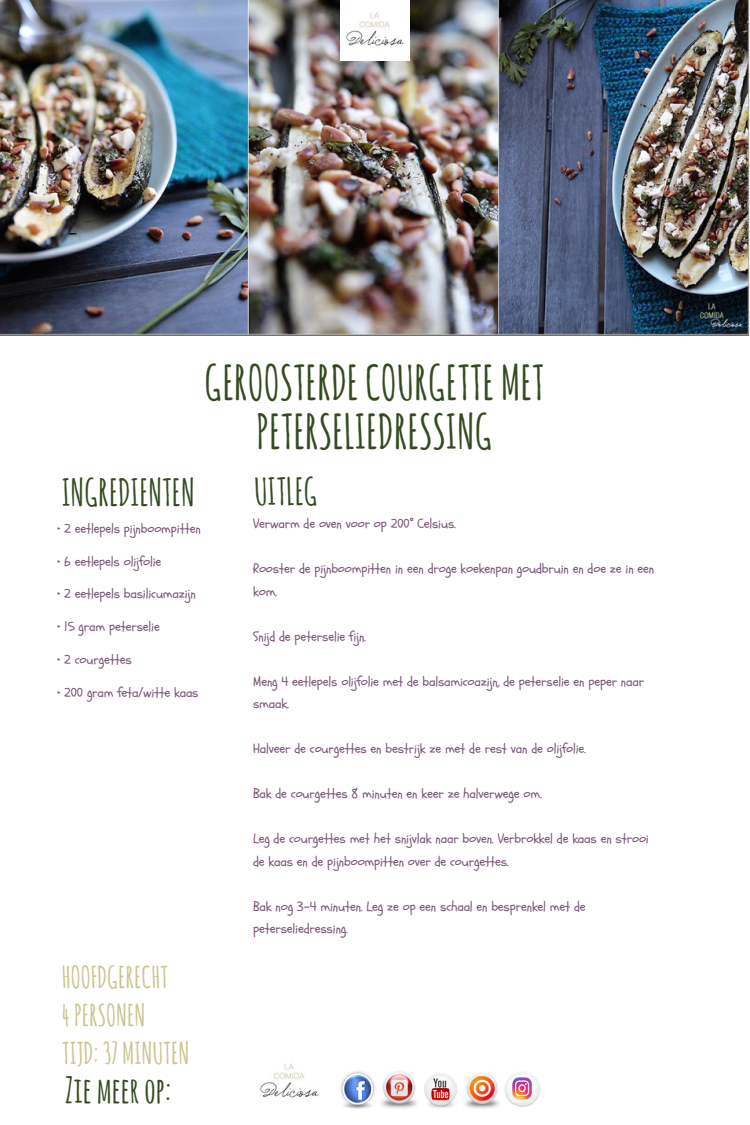
<style>
.page{position:relative;width:750px;height:1125px;background:#fff}
.page>*{position:absolute;margin:0;border:0;box-sizing:border-box;transform-origin:0 0}
.t1{font:700 47.12px/48.8px "Amatic SC";color:#334b21;text-align:center}
.t2{font:700 36.88px "Amatic SC";color:#334b21}
.t3{font:700 35.38px "Amatic SC";color:#334b21}
.t4{font:700 29.5px/38.5px "Amatic SC";color:#c9c48f}
.t5{font:13.25px/22.5px "Schoolbell";letter-spacing:-.01em;color:#785577}
</style>
<div class="page">
<img style="left:260px;top:1063px;width:59px;height:35px">
<img style="left:0;top:0;width:749px;height:336px">
<img style="left:340px;top:0;width:70px;height:61px">
<img style="left:381px;top:1071px;width:36px;height:37px">
<img style="left:424px;top:1074px;width:33px;height:34px">
<img style="left:340px;top:1071px;width:35px;height:38px">
<img style="left:464px;top:1073px;width:35px;height:36px">
<img style="left:504px;top:1072px;width:36px;height:35px">
<h1 class="t1" style="left:205px;top:358px;width:341px">GEROOSTERDECOURGETTE MET<br>PETERSELIEDRESSING</h1>
<h2 class="t2" style="left:62px;top:469px;width:134px">INGREDIENTEN</h2>
<p class="t5" style="left:57px;top:517px;width:145px">• 2 eetlepels pijnboompitten</p>
<p class="t5" style="left:57px;top:550px;width:106px">• 6 eetlepels olijfolie</p>
<p class="t5" style="left:57px;top:583px;width:140px">• 2 eetlepels basilicumazijn</p>
<p class="t5" style="left:57px;top:616px;width:104px">• 15 gram peterselie</p>
<p class="t5" style="left:57px;top:649px;width:76px">• 2 courgettes</p>
<p class="t5" style="left:57px;top:681px;width:143px">• 200 gram feta/witte kaas</p>
<h3 class="t4" style="left:62px;top:957px;width:129px">HOOFDGERECHT<br>4 PERSONEN<br>TIJD:37 MINUTEN</h3>
<h3 class="t3" style="left:65px;top:1067px;width:108px">Zie meerop:</h3>
<h2 class="t2" style="left:254px;top:468px;width:65px">UITLEG</h2>
<p class="t5" style="left:253px;top:513px;width:204px">Verwarm de oven voor op 200° Celsius.</p>
<p class="t5" style="left:253px;top:558px;width:403px">Rooster de pijnboompitten in een droge koekenpan goudbruin en doe ze in een kom.</p>
<p class="t5" style="left:253px;top:626px;width:114px">Snijd de peterselie fijn.</p>
<p class="t5" style="left:253px;top:671px;width:393px">Meng 4 eetlepels olijfolie met de balsamicoazijn, de peterselie en peper naar smaak.</p>
<p class="t5" style="left:253px;top:738px;width:335px">Halveer de courgettes en bestrijk ze met de rest van de olijfolie.</p>
<p class="t5" style="left:253px;top:783px;width:290px">Bak de courgettes 8 minuten en keer ze halverwege om.</p>
<p class="t5" style="left:253px;top:828px;width:397px">Leg de courgettes met het snijvlak naar boven. Verbrokkel de kaas en strooi de kaas en de pijnboompitten over de courgettes.</p>
<p class="t5" style="left:253px;top:896px;width:334px">Bak nog 3-4 minuten. Leg ze op een schaal en besprenkel met de peterseliedressing.</p>
</div>
